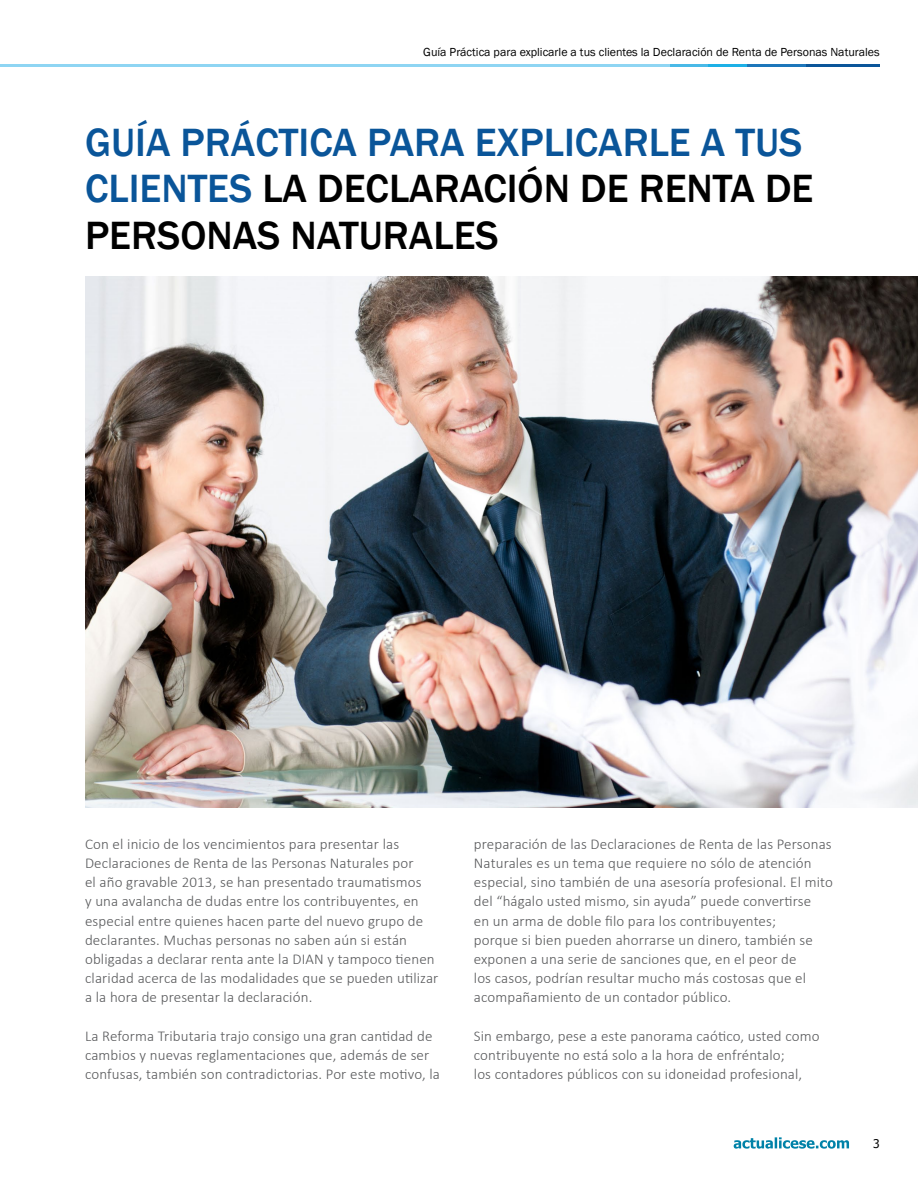
<style>
.page{position:relative;width:918px;height:1188px;background:#fff}
.page>*{position:absolute;margin:0;border:0;box-sizing:border-box;transform-origin:0 0}
.t1{font:500 40.5px/46.2px "Franklin Gothic";color:#000}
.t2{font:300 15px/19.2px "Calibri";letter-spacing:.01em;color:#58595b}
.t3{font:12px "Franklin Gothic";color:#000}
.t4{font:12px "Tahoma";color:#000}
.s1{color:#0a5599}
</style>
<div class="page">
<svg style="left:734px;top:1137px;width:115px;height:12px"></svg>
<hr style="left:806px;top:65px;width:74px;height:2px;background:#0a5599">
<hr style="left:747px;top:65px;width:59px;height:2px;background:#1d76ba">
<hr style="left:708px;top:65px;width:39px;height:2px;background:#1db0e6">
<hr style="left:669px;top:65px;width:39px;height:2px;background:#49b9e7">
<hr style="left:0;top:65px;width:669px;height:2px;background:#8ed5f3">
<img style="left:85px;top:276px;width:833px;height:532px">
<p class="t3" style="left:423px;top:44px;width:458px">Guía Práctica para explicarle a tus clientes la Declaración de Renta de Personas Naturales</p>
<h1 class="t1" style="left:85px;top:120px;width:730px"><span class="s1">GUÍA PRÁCTICA PARA EXPLICARLE A TUS<br>CLIENTES</span> LA DECLARACIÓN DE RENTA DE<br>PERSONAS NATURALES</h1>
<p class="t2" style="left:85px;top:834px;width:355px">Con el inicio de los vencimientos para presentar las Declaraciones de Renta de las Personas Naturales por<br>el año gravable 2013, se han presentado traumatismos<br>y una avalancha de dudas entre los contribuyentes, en especial entre quienes hacen parte del nuevo grupo de declarantes. Muchas personas no saben aún si están obligadas a declarar renta ante la DIAN y tampoco tienen claridad acerca de las modalidades que se pueden utilizar a la hora de presentar la declaración.</p>
<p class="t2" style="left:85px;top:1026px;width:356px">La Reforma Tributaria trajo consigo una gran cantidad de cambios y nuevas reglamentaciones que, además de ser confusas, también son contradictorias. Por este motivo, la</p>
<p class="t2" style="left:474px;top:834px;width:361px">preparación de las Declaraciones de Renta de las Personas Naturales es un tema que requiere no sólo de atención especial, sino también de una asesoría profesional. El mito del “hágalo usted mismo, sin ayuda” puede convertirse<br>en un arma de doble filo para los contribuyentes;<br>porque si bien pueden ahorrarse un dinero, también se exponen a una serie de sanciones que, en el peor de<br>los casos, podrían resultar mucho más costosas que el acompañamiento de un contador público.</p>
<p class="t2" style="left:474px;top:1026px;width:347px">Sin embargo, pese a este panorama caótico, usted como contribuyente no está solo a la hora de enfréntalo;<br>los contadores públicos con su idoneidad profesional,</p>
<p class="t4" style="left:873px;top:1136px;width:8px">3</p>
</div>
